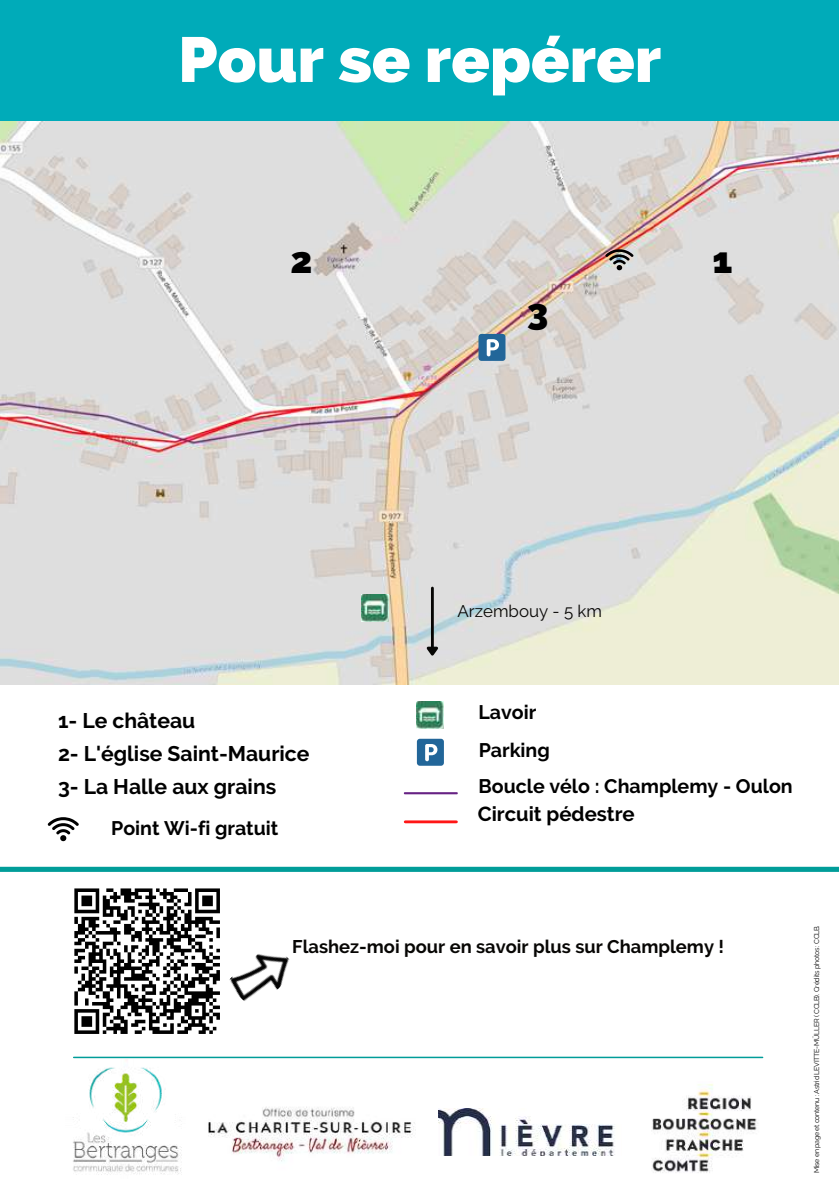
<style>
.page{position:relative;width:839px;height:1191px;background:#fff}
.page>*{position:absolute;margin:0;border:0;box-sizing:border-box;transform-origin:0 0}
.t1{font:800 63.4px "Raleway";color:#fff}
.t2{font:800 36.6px "Raleway";color:#000}
.t3{font:700 21.2px/32.8px "Raleway";color:#000}
.t4{font:700 20.2px "Raleway";color:#000}
.t5{font:700 19.6px/37px "Raleway";color:#000}
.t6{font:700 18.4px "Raleway";color:#070604}
.t7{font:16.8px "Raleway";color:#070604}
.t8{font:7px "Raleway";letter-spacing:-.035em;color:#000}
</style>
<div class="page">
<div style="left:0;top:0;width:838px;height:1191px;background:#00abb9"></div>
<div style="left:0;top:122px;width:838px;height:1069px;background:#fff"></div>
<div style="left:0;top:867px;width:838px;height:5px;background:#009d99"></div>
<svg style="left:48px;top:817px;width:31px;height:24px"></svg>
<svg style="left:74px;top:888px;width:146px;height:146px"></svg>
<div style="left:417px;top:739px;width:27px;height:27px;background:#269;border-radius:3px"></div>
<svg style="left:425px;top:744px;width:12px;height:17px"></svg>
<img style="left:417px;top:701px;width:27px;height:27px">
<hr style="left:404px;top:792px;width:53px;height:2px;background:#672284">
<hr style="left:405px;top:820px;width:51px;height:3px;background:#ff1616">
<img style="left:0;top:122px;width:838px;height:562px">
<div style="left:478px;top:334px;width:27px;height:27px;background:#269;border-radius:3px"></div>
<svg style="left:486px;top:339px;width:13px;height:17px"></svg>
<hr style="left:431px;top:588px;width:3px;height:59px;background:#070604">
<svg style="left:422px;top:644px;width:18px;height:15px"></svg>
<svg style="left:605px;top:249px;width:28px;height:21px"></svg>
<img style="left:362px;top:594px;width:27px;height:27px">
<img style="left:438px;top:1109px;width:177px;height:47px">
<img style="left:652px;top:1084px;width:106px;height:89px">
<img style="left:208px;top:1107px;width:207px;height:55px">
<img style="left:73px;top:1067px;width:109px;height:108px">
<hr style="left:74px;top:1057px;width:688px;height:1px;background:#009d99">
<img style="left:229px;top:954px;width:61px;height:47px">
<h1 class="t1" style="left:178px;top:22px;width:484px">Pour se repérer</h1>
<h2 class="t2" style="left:290px;top:238px;width:23px">2</h2>
<h2 class="t2" style="left:712px;top:238px;width:22px">1</h2>
<h2 class="t2" style="left:527px;top:290px;width:23px">3</h2>
<h3 class="t7" style="left:457px;top:601px;width:146px">Arzembouy - 5 km</h3>
<h3 class="t3" style="left:58px;top:704px;width:253px">1- Le château<br>2- L'église Saint-Maurice<br>3- La Halle aux grains</h3>
<h3 class="t5" style="left:478px;top:694px;width:316px">Lavoir<br>Parking<br>Boucle vélo : Champlemy - Oulon</h3>
<h3 class="t5" style="left:111px;top:810px;width:169px">Point Wi-fi gratuit</h3>
<h3 class="t4" style="left:478px;top:802px;width:158px">Circuit pédestre</h3>
<h3 class="t6" style="left:292px;top:935px;width:433px">Flashez-moi pour en savoir plus sur Champlemy !</h3>
<p class="t8" style="left:812px;top:1173px;width:250px;rotate:-90deg">Mise en page et contenu : Astrid LEVITTE-MÜLLER ( CCLB). Crédits photos : CCLB.</p>
</div>
